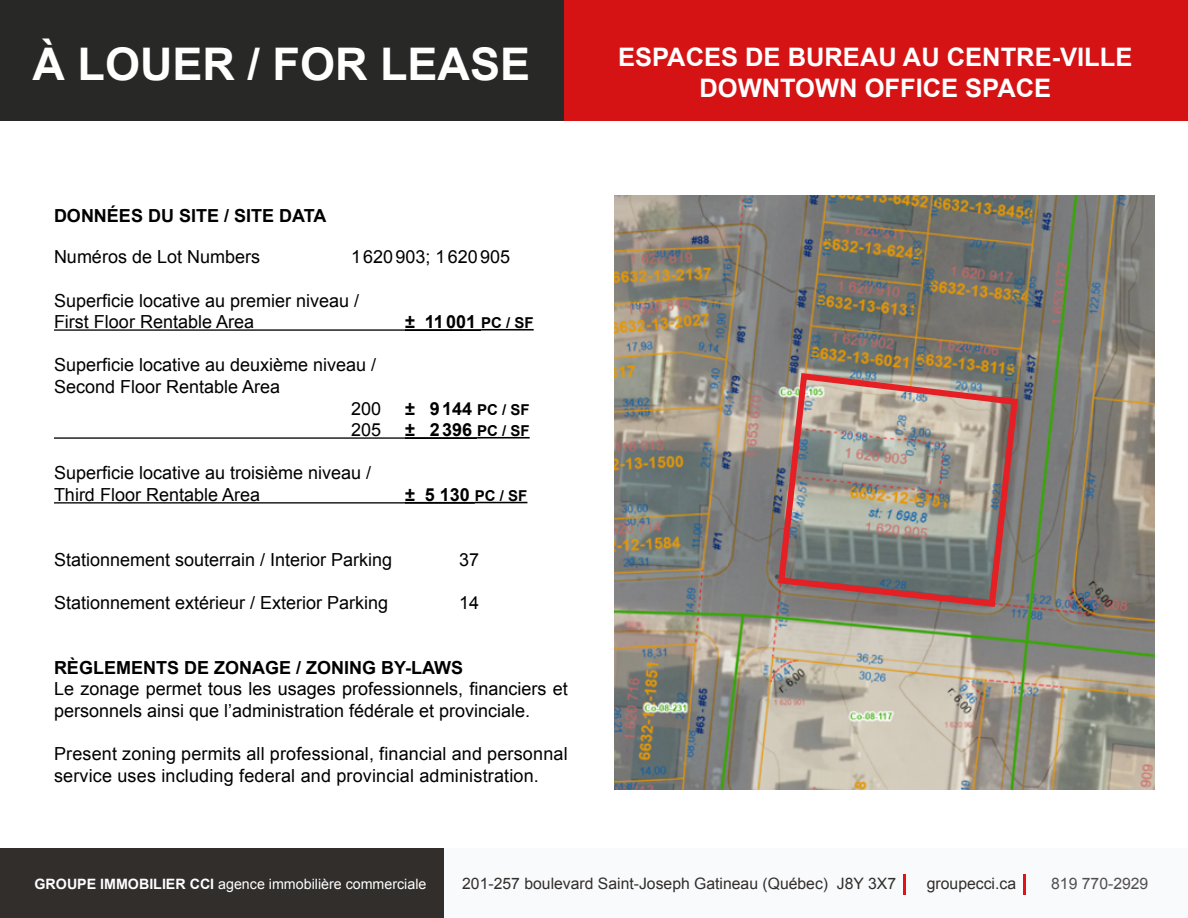
<style>
.page{position:relative;width:1188px;height:918px;background:#fff}
.page>*{position:absolute;margin:0;border:0;box-sizing:border-box;transform-origin:0 0}
.t1{font:700 45px "Arial";color:#fff}
.t2{font:700 25.5px/30.6px "Arial";color:#fff;text-align:center}
.t3{font:18px/21.6px "Arial";color:#000}
.t4{font:700 18px "Arial";color:#000}
.t5{font:15.75px "Arial";color:#312e2c}
.t6{font:15.75px "Arial";color:#524e4f}
.t7{font:14.25px "Arial";color:#fff}
.s1{font-size:15px}
.s2{font-weight:700}
</style>
<div class="page">
<div style="left:540px;top:0;width:648px;height:121px;background:#d51315"></div>
<div style="left:0;top:0;width:563px;height:121px;background:#282827"></div>
<hr style="left:54px;top:329px;width:351px;height:2px;background:#000">
<hr style="left:405px;top:329px;width:76px;height:2px;background:#000">
<hr style="left:481px;top:329px;width:53px;height:2px;background:#000">
<hr style="left:54px;top:437px;width:351px;height:2px;background:#000">
<hr style="left:405px;top:437px;width:72px;height:2px;background:#000">
<hr style="left:477px;top:437px;width:53px;height:2px;background:#000">
<hr style="left:54px;top:502px;width:351px;height:2px;background:#000">
<hr style="left:405px;top:502px;width:70px;height:2px;background:#000">
<hr style="left:475px;top:502px;width:52px;height:1px;background:#000">
<img style="left:614px;top:196px;width:540px;height:594px">
<div style="left:0;top:849px;width:1188px;height:69px;background:#312e2c"></div>
<div style="left:444px;top:849px;width:744px;height:69px;background:#f9fafb"></div>
<hr style="left:903px;top:874px;width:3px;height:21px;background:#e31317">
<hr style="left:1023px;top:874px;width:2px;height:21px;background:#e31317">
<img style="left:775px;top:370px;width:246px;height:240px">
<h1 class="t1" style="left:33px;top:35px;width:499px">À LOUER / FOR LEASE</h1>
<p class="t4" style="left:54px;top:204px;width:274px">DONNÉES DU SITE / SITE DATA</p>
<p class="t3" style="left:54px;top:246px;width:208px">Numéros de Lot Numbers</p>
<p class="t3" style="left:351px;top:246px;width:161px">1620903; 1620905</p>
<p class="t3" style="left:54px;top:290px;width:307px">Superficie locative au premier niveau /<br>First Floor Rentable Area</p>
<p class="t4" style="left:405px;top:310px;width:130px">± 11001 <span class="s1">PC / SF</span></p>
<p class="t3" style="left:54px;top:354px;width:324px">Superficie locative au deuxième niveau /</p>
<p class="t3" style="left:54px;top:376px;width:228px">Second Floor Rentable Area</p>
<p class="t3" style="left:351px;top:398px;width:32px">200</p>
<p class="t4" style="left:405px;top:396px;width:126px">± 9144 <span class="s1">PC / SF</span></p>
<p class="t3" style="left:351px;top:419px;width:32px">205</p>
<p class="t4" style="left:405px;top:418px;width:126px">± 2396 <span class="s1">PC / SF</span></p>
<p class="t3" style="left:54px;top:462px;width:319px">Superficie locative au troisième niveau /<br>Third Floor Rentable Area</p>
<p class="t4" style="left:405px;top:483px;width:124px">± 5 130 <span class="s1">PC / SF</span></p>
<p class="t3" style="left:54px;top:549px;width:340px">Stationnement souterrain / Interior Parking</p>
<p class="t3" style="left:459px;top:549px;width:22px">37</p>
<p class="t3" style="left:54px;top:592px;width:336px">Stationnement extérieur / Exterior Parking</p>
<p class="t3" style="left:459px;top:592px;width:22px">14</p>
<p class="t4" style="left:54px;top:656px;width:411px">RÈGLEMENTS DE ZONAGE / ZONING BY-LAWS</p>
<p class="t3" style="left:54px;top:678px;width:515px">Le zonage permet tous les usages professionnels, financiers et personnels ainsi que l’administration fédérale et provinciale.</p>
<p class="t3" style="left:54px;top:743px;width:515px">Present zoning permits all professional, financial and personnal service uses including federal and provincial administration.</p>
<h2 class="t2" style="left:618px;top:43px;width:516px">ESPACES DE BUREAU AU CENTRE-VILLE<br>DOWNTOWN OFFICE SPACE</h2>
<p class="t7" style="left:35px;top:875px;width:393px"><span class="s2">GROUPE IMMOBILIER CCI</span> agence immobilière commerciale</p>
<p class="t5" style="left:462px;top:873px;width:435px">201-257 boulevard Saint-Joseph Gatineau (Québec) J8Y 3X7</p>
<p class="t5" style="left:927px;top:873px;width:91px">groupecci.ca</p>
<p class="t6" style="left:1051px;top:873px;width:99px">819 770-2929</p>
</div>
